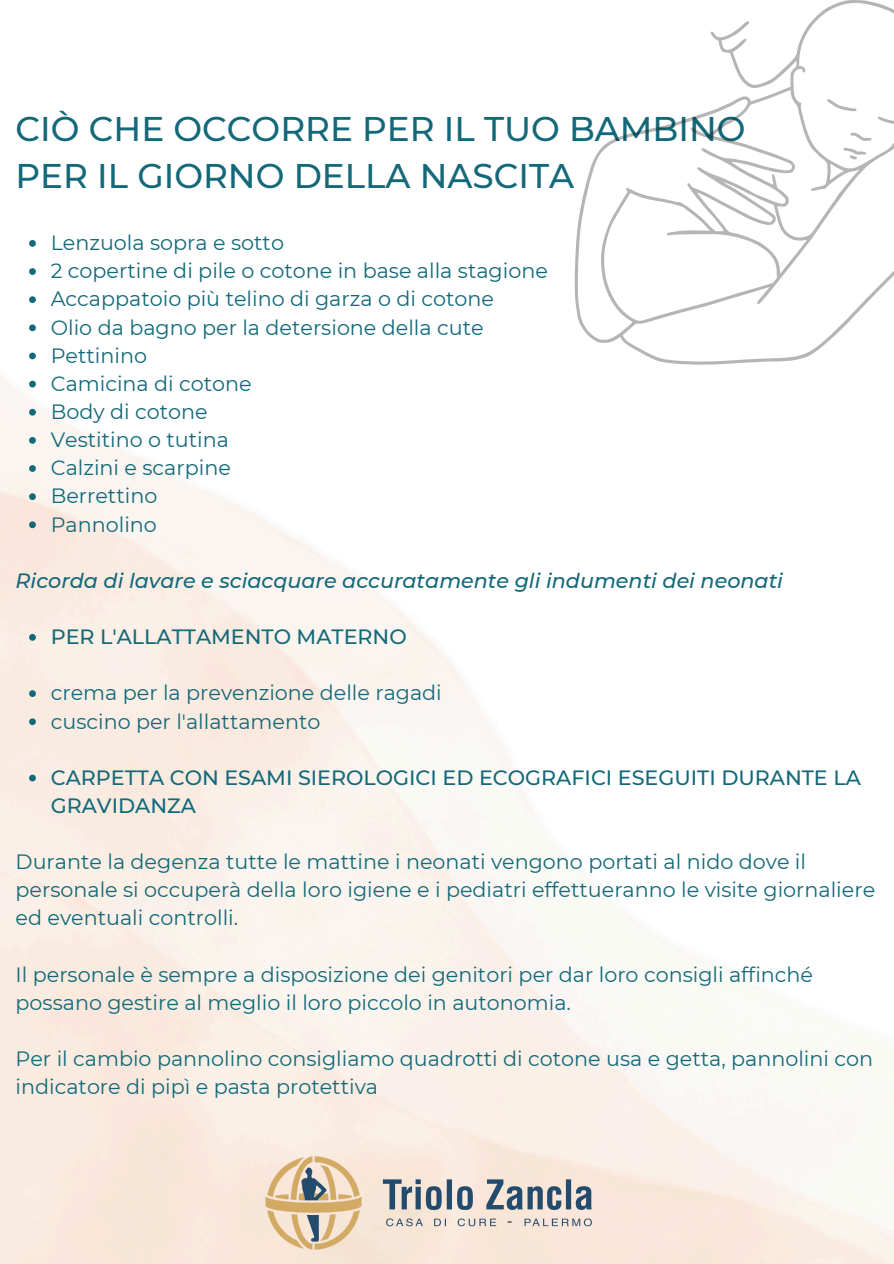
<style>
.page{position:relative;width:894px;height:1264px;background:#fff}
.page>*{position:absolute;margin:0;border:0;box-sizing:border-box;transform-origin:0 0}
.t1{font:500 34.2px/47.2px "Montserrat";color:#136979}
.t2{font:20.7px/28.2px "Montserrat";color:#136979}
.t3{font:500 20.7px/28.2px "Montserrat";color:#136979}
.t4{font:italic 500 20.7px "Montserrat";color:#136979}
</style>
<div class="page">
<img style="left:0;top:303px;width:893px;height:960px">
<svg style="left:29px;top:240px;width:7px;height:7px"></svg>
<svg style="left:29px;top:268px;width:7px;height:7px"></svg>
<svg style="left:29px;top:296px;width:7px;height:7px"></svg>
<svg style="left:29px;top:324px;width:7px;height:7px"></svg>
<svg style="left:29px;top:352px;width:7px;height:7px"></svg>
<svg style="left:29px;top:381px;width:7px;height:6px"></svg>
<svg style="left:29px;top:409px;width:7px;height:6px"></svg>
<svg style="left:29px;top:437px;width:7px;height:7px"></svg>
<svg style="left:29px;top:465px;width:7px;height:7px"></svg>
<svg style="left:29px;top:493px;width:7px;height:7px"></svg>
<svg style="left:29px;top:521px;width:7px;height:7px"></svg>
<svg style="left:29px;top:634px;width:7px;height:6px"></svg>
<svg style="left:29px;top:690px;width:7px;height:7px"></svg>
<svg style="left:29px;top:718px;width:7px;height:7px"></svg>
<svg style="left:29px;top:774px;width:7px;height:7px"></svg>
<svg style="left:574px;top:0;width:319px;height:364px"></svg>
<img style="left:244px;top:1143px;width:405px;height:119px">
<h1 class="t1" style="left:16px;top:105px;width:731px">CIÒ CHE OCCORRE PER IL TUO BAMBINO<br>PER IL GIORNO DELLA NASCITA</h1>
<p class="t2" style="left:51px;top:229px;width:498px">Lenzuola sopra e sotto<br>2 copertine di pile o cotone in base alla stagione<br>Accappatoio più telino di garza o di cotone<br>Olio da bagno per la detersione della cute<br>Pettinino<br>Camicina di cotone<br>Body di cotone<br>Vestitino o tutina<br>Calzini e scarpine<br>Berrettino<br>Pannolino</p>
<p class="t4" style="left:16px;top:568px;width:768px">Ricorda di lavare e sciacquare accuratamente gli indumenti dei neonati</p>
<p class="t3" style="left:51px;top:622px;width:357px">PER L'ALLATTAMENTO MATERNO</p>
<p class="t2" style="left:51px;top:679px;width:392px">crema per la prevenzione delle ragadi cuscino per l'allattamento</p>
<p class="t3" style="left:51px;top:763px;width:811px">CARPETTA CON ESAMI SIEROLOGICI ED ECOGRAFICI ESEGUITI DURANTE LA<br>GRAVIDANZA</p>
<p class="t2" style="left:16px;top:847px;width:860px">Durante la degenza tutte le mattine i neonati vengono portati al nido dove il personale si occuperà della loro igiene e i pediatri effettueranno le visite giornaliere ed eventuali controlli.</p>
<p class="t2" style="left:16px;top:960px;width:798px">Il personale è sempre a disposizione dei genitori per dar loro consigli affinché possano gestire al meglio il loro piccolo in autonomia.</p>
<p class="t2" style="left:16px;top:1044px;width:858px">Per il cambio pannolino consigliamo quadrotti di cotone usa e getta, pannolini con indicatore di pipì e pasta protettiva</p>
</div>
